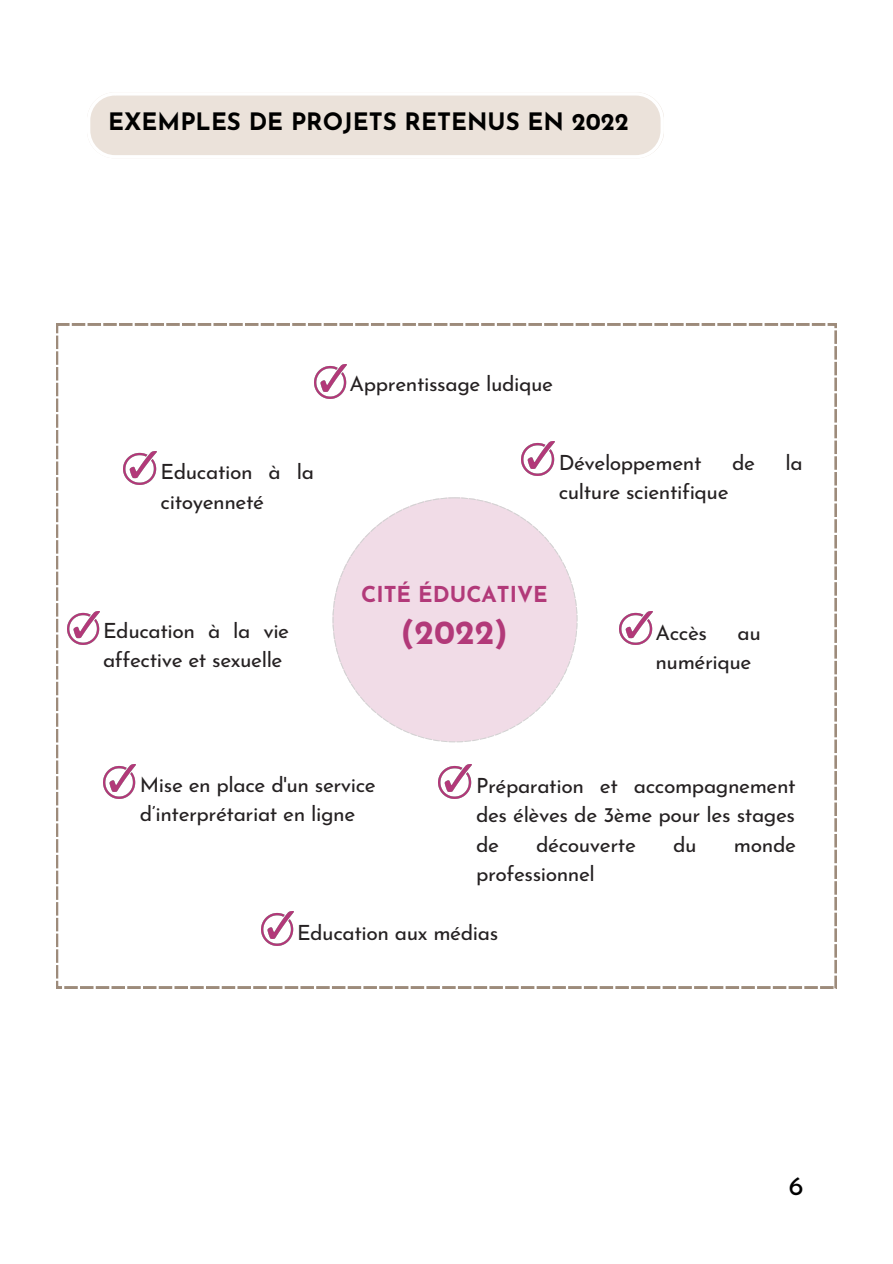
<style>
.page{position:relative;width:893px;height:1264px;background:#fff}
.page>*{position:absolute;margin:0;border:0;box-sizing:border-box;transform-origin:0 0}
.t1{font:700 33.45px "Josefin Sans";color:#b23979}
.t2{font:27px "Josefin Sans";color:#000}
.t3{font:700 24px "Josefin Sans";color:#000}
.t4{font:700 21.9px "Josefin Sans";color:#b23979}
.t5{font:21px/29.2px "Josefin Sans";letter-spacing:-.02em;color:#252122}
</style>
<div class="page">
<svg style="left:90px;top:92px;width:574px;height:63px;background:#ece4dc"></svg>
<svg style="left:56px;top:324px;width:780px;height:664px"></svg>
<svg style="left:332px;top:497px;width:245px;height:245px;fill:#f1dce7"></svg>
<img style="left:124px;top:451px;width:32px;height:34px">
<img style="left:67px;top:611px;width:33px;height:34px">
<img style="left:103px;top:764px;width:33px;height:34px">
<img style="left:261px;top:911px;width:33px;height:34px">
<img style="left:438px;top:764px;width:33px;height:34px">
<img style="left:619px;top:611px;width:33px;height:34px">
<img style="left:522px;top:441px;width:32px;height:34px">
<img style="left:314px;top:364px;width:33px;height:34px">
<p class="t3" style="left:108px;top:112px;width:522px">EXEMPLES DE PROJETS RETENUS EN 2022</p>
<p class="t5" style="left:161px;top:459px;width:155px">Education à la citoyenneté</p>
<p class="t5" style="left:349px;top:371px;width:205px">Apprentissage ludique</p>
<p class="t5" style="left:558px;top:450px;width:144px">Développement</p>
<p class="t5" style="left:732px;top:450px;width:24px">de</p>
<p class="t5" style="left:785px;top:450px;width:19px">la</p>
<p class="t5" style="left:558px;top:479px;width:171px">culture scientifique</p>
<p class="t4" style="left:361px;top:585px;width:188px">CITÉ ÉDUCATIVE</p>
<h1 class="t1" style="left:401px;top:619px;width:108px">(2022)</h1>
<p class="t5" style="left:103px;top:617px;width:188px">Education à la vie affective et sexuelle</p>
<p class="t5" style="left:655px;top:619px;width:53px">Accès</p>
<p class="t5" style="left:655px;top:619px;width:107px;text-indent:82px">au numérique</p>
<p class="t5" style="left:140px;top:772px;width:237px">Mise en place d'un service d’interprétariat en ligne</p>
<p class="t5" style="left:476px;top:773px;width:321px;text-align:justify">Préparation et accompagnement des élèves de 3ème pour les stages de</p>
<p class="t5" style="left:536px;top:831px;width:101px">découverte</p>
<p class="t5" style="left:673px;top:831px;width:25px">du</p>
<p class="t5" style="left:734px;top:831px;width:63px">monde</p>
<p class="t5" style="left:476px;top:861px;width:120px">professionnel</p>
<p class="t5" style="left:297px;top:919px;width:203px">Education aux médias</p>
<p class="t2" style="left:788px;top:1174px;width:16px">6</p>
</div>
